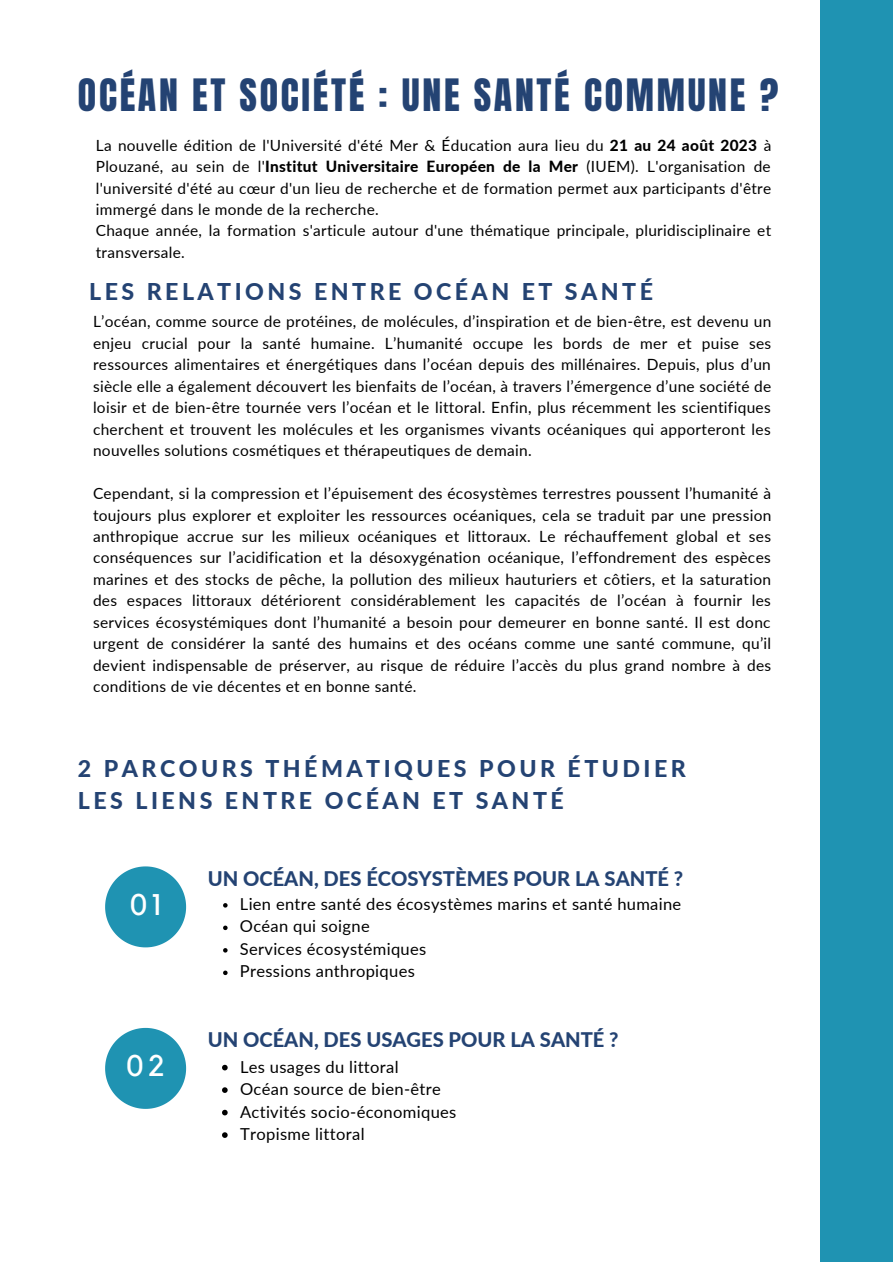
<style>
.page{position:relative;width:893px;height:1264px;background:#fff}
.page>*{position:absolute;margin:0;border:0;box-sizing:border-box;transform-origin:0 0}
.t1{font:37.95px "Anton";letter-spacing:.07em;color:#244373}
.t2{font:29.7px "Kollektif";color:#fff}
.t3{font:800 23.1px/31.5px "Lato";letter-spacing:.15em;color:#244373}
.t4{font:800 20.1px "Lato";color:#244373}
.t5{font:16.5px/22.5px "Lato";letter-spacing:.02em;color:#000}
.t6{font:15.45px/21.5px "Lato";letter-spacing:.02em;color:#000;text-align:justify}
.s1{font-weight:800}
</style>
<div class="page">
<div style="left:820px;top:0;width:72px;height:1261px;background:#1f93b2"></div>
<svg style="left:105px;top:866px;width:81px;height:81px"></svg>
<svg style="left:222px;top:1064px;width:6px;height:6px"></svg>
<svg style="left:222px;top:1087px;width:6px;height:5px"></svg>
<svg style="left:222px;top:1109px;width:6px;height:6px"></svg>
<svg style="left:222px;top:1132px;width:6px;height:5px"></svg>
<svg style="left:223px;top:903px;width:4px;height:4px"></svg>
<svg style="left:223px;top:925px;width:4px;height:5px"></svg>
<svg style="left:223px;top:948px;width:4px;height:4px"></svg>
<svg style="left:223px;top:970px;width:4px;height:5px"></svg>
<svg style="left:105px;top:1027px;width:81px;height:81px"></svg>
<h1 class="t1" style="left:78px;top:68px;width:701px">OCÉAN ET SOCIÉTÉ : UNE SANTÉ COMMUNE ?</h1>
<p class="t6" style="left:96px;top:134px;width:677px;text-align:left">La nouvelle édition de l'Université d'été Mer &amp; Éducation aura lieu du <span class="s1">21 au 24 août 2023</span> à Plouzané, au sein de l'<span class="s1">Institut Universitaire Européen de la Mer</span> (IUEM). L'organisation de l'université d'été au cœur d'un lieu de recherche et de formation permet aux participants d'être immergé dans le monde de la recherche.<br>Chaque année, la formation s'articule autour d'une thématique principale, pluridisciplinaire et transversale.</p>
<h3 class="t3" style="left:89px;top:275px;width:565px">LES RELATIONS ENTRE OCÉAN ET SANTÉ</h3>
<p class="t6" style="left:93px;top:311px;width:680px">L’océan, comme source de protéines, de molécules, d’inspiration et de bien-être, est devenu un enjeu crucial pour la santé humaine. L’humanité occupe les bords de mer et puise ses ressources alimentaires et énergétiques dans l’océan depuis des millénaires. Depuis, plus d’un siècle elle a également découvert les bienfaits de l’océan, à travers l’émergence d’une société de loisir et de bien-être tournée vers l’océan et le littoral. Enfin, plus récemment les scientifiques cherchent et trouvent les molécules et les organismes vivants océaniques qui apporteront les nouvelles solutions cosmétiques et thérapeutiques de demain.</p>
<p class="t6" style="left:93px;top:482px;width:679px">Cependant, si la compression et l’épuisement des écosystèmes terrestres poussent l’humanité à toujours plus explorer et exploiter les ressources océaniques, cela se traduit par une pression anthropique accrue sur les milieux océaniques et littoraux. Le réchauffement global et ses conséquences sur l’acidification et la désoxygénation océanique, l’effondrement des espèces marines et des stocks de pêche, la pollution des milieux hauturiers et côtiers, et la saturation des espaces littoraux détériorent considérablement les capacités de l’océan à fournir les services écosystémiques dont l’humanité a besoin pour demeurer en bonne santé. Il est donc urgent de considérer la santé des humains et des océans comme une santé commune, qu’il devient indispensable de préserver, au risque de réduire l’accès du plus grand nombre à des conditions de vie décentes et en bonne santé.</p>
<h3 class="t3" style="left:78px;top:752px;width:609px">2 PARCOURS THÉMATIQUES POUR ÉTUDIER<br>LES LIENS ENTRE OCÉAN ET SANTÉ</h3>
<h2 class="t2" style="left:130px;top:890px;width:32px">01</h2>
<h2 class="t2" style="left:126px;top:1052px;width:40px">02</h2>
<h3 class="t4" style="left:208px;top:865px;width:477px">UN OCÉAN, DES ÉCOSYSTÈMES POUR LA SANTÉ ?</h3>
<p class="t5" style="left:240px;top:892px;width:443px">Lien entre santé des écosystèmes marins et santé humaine<br>Océan qui soigne<br>Services écosystémiques<br>Pressions anthropiques</p>
<h3 class="t4" style="left:208px;top:1027px;width:412px">UN OCÉAN, DES USAGES POUR LA SANTÉ ?</h3>
<p class="t5" style="left:240px;top:1055px;width:218px">Les usages du littoral<br>Océan source de bien-être<br>Activités socio-économiques<br>Tropisme littoral</p>
</div>
